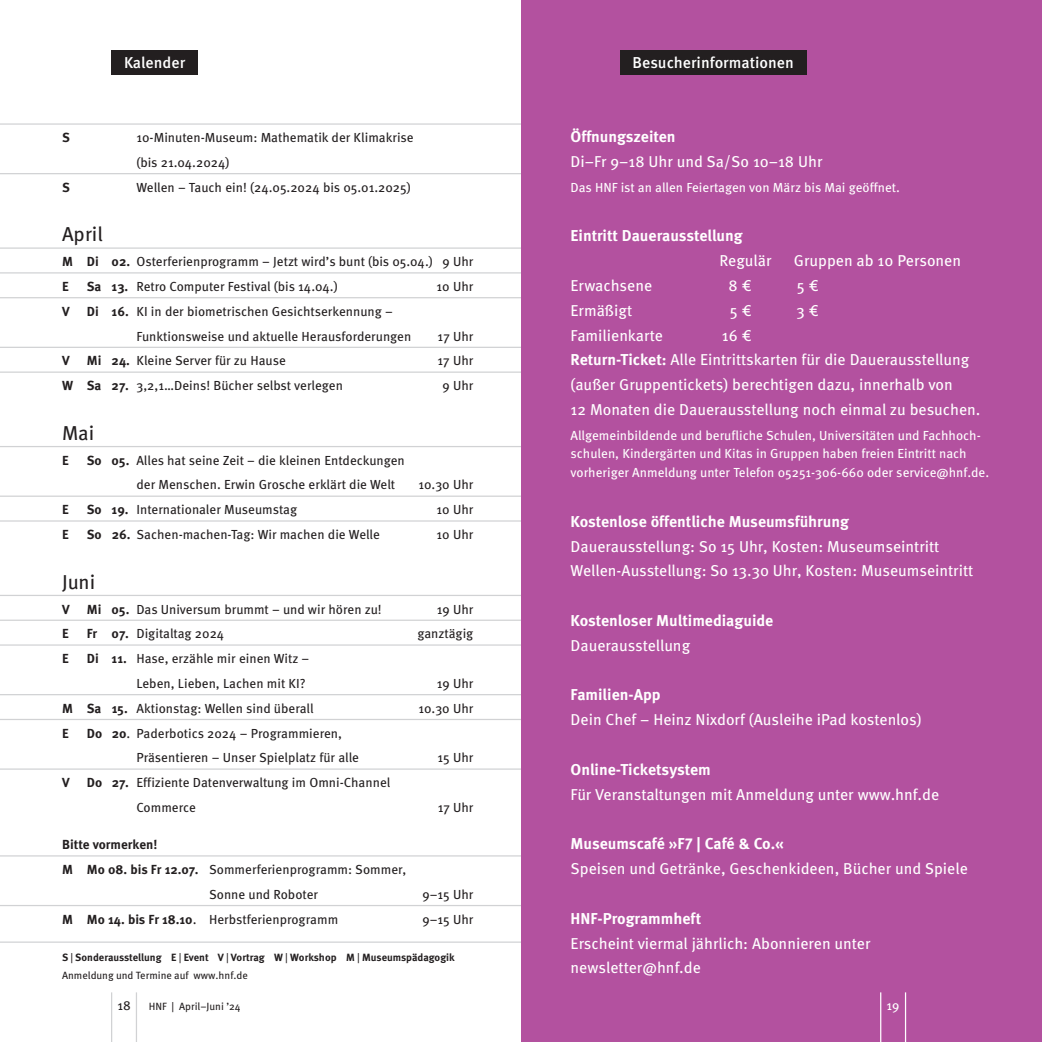
<style>
.page{position:relative;width:1042px;height:1042px;background:#fff}
.page>*{position:absolute;margin:0;border:0;box-sizing:border-box;transform-origin:0 0}
.t1{font:20.12px "Meta OT";color:#231f20}
.t2{font:15.75px/24.8px "Meta OT";color:#fff}
.t3{font:700 15.75px "Meta OT";color:#fff}
.t4{font:500 15.75px "Meta OT";color:#fff}
.t5{font:13.12px/24.8px "Meta OT";color:#231f20}
.t6{font:13.12px/18.6px "Meta OT";color:#fff}
.t7{font:700 13.12px "Meta OT";color:#231f20}
.t8{font:700 10.5px/18.6px "Meta OT";letter-spacing:-.005em;color:#231f20}
.t9{font:10.5px "Meta OT";color:#231f20}
.s1{font-weight:700}
.s2{font-weight:400}
</style>
<div class="page">
<hr style="left:111px;top:992px;width:1px;height:50px;background:#d1d2d4">
<hr style="left:136px;top:992px;width:1px;height:50px;background:#d1d2d4">
<div style="left:521px;top:0;width:521px;height:1042px;background:#b3519f"></div>
<hr style="left:880px;top:992px;width:1px;height:50px;background:#fff">
<hr style="left:905px;top:992px;width:1px;height:50px;background:#fff">
<div style="left:620px;top:50px;width:186px;height:24px;background:#231f20"></div>
<hr style="left:0;top:123px;width:521px;height:2px;background:#d1d2d4">
<hr style="left:0;top:173px;width:521px;height:1px;background:#d1d2d4">
<hr style="left:0;top:247px;width:521px;height:2px;background:#d1d2d4">
<hr style="left:0;top:272px;width:521px;height:1px;background:#d1d2d4">
<hr style="left:0;top:297px;width:521px;height:1px;background:#d1d2d4">
<hr style="left:0;top:347px;width:521px;height:1px;background:#d1d2d4">
<hr style="left:0;top:371px;width:521px;height:2px;background:#d1d2d4">
<hr style="left:0;top:446px;width:521px;height:1px;background:#d1d2d4">
<hr style="left:0;top:495px;width:521px;height:2px;background:#d1d2d4">
<hr style="left:0;top:520px;width:521px;height:1px;background:#d1d2d4">
<hr style="left:0;top:595px;width:521px;height:1px;background:#d1d2d4">
<hr style="left:0;top:619px;width:521px;height:2px;background:#d1d2d4">
<hr style="left:0;top:644px;width:521px;height:2px;background:#d1d2d4">
<hr style="left:0;top:694px;width:521px;height:1px;background:#d1d2d4">
<hr style="left:0;top:719px;width:521px;height:1px;background:#d1d2d4">
<hr style="left:0;top:768px;width:521px;height:2px;background:#d1d2d4">
<hr style="left:0;top:855px;width:521px;height:1px;background:#d1d2d4">
<hr style="left:0;top:905px;width:521px;height:1px;background:#d1d2d4">
<div style="left:112px;top:50px;width:86px;height:24px;background:#231f20"></div>
<hr style="left:0;top:941px;width:521px;height:2px;background:#d1d2d4">
<p class="t4" style="left:124px;top:52px;width:63px">Kalender</p>
<p class="t4" style="left:632px;top:52px;width:163px">Besucherinformationen</p>
<p class="t7" style="left:62px;top:129px;width:9px">S</p>
<p class="t5" style="left:136px;top:125px;width:279px">10-Minuten-Museum: Mathematik der Klimakrise (bis 21.04.2024)</p>
<p class="t7" style="left:62px;top:179px;width:9px">S</p>
<p class="t5" style="left:136px;top:175px;width:276px">Wellen – Tauch ein! (24.05.2024 bis 05.01.2025)</p>
<h1 class="t1" style="left:62px;top:222px;width:42px">April</h1>
<p class="t5" style="left:62px;top:249px;width:413px"><span class="s1">M Di 02.</span> Osterferienprogramm – Jetzt wird’s bunt (bis 05.04.) 9 Uhr<br><span class="s1">E</span></p>
<p class="t5" style="left:87px;top:274px;width:252px"><span class="s1">Sa 13.</span> Retro Computer Festival (bis 14.04.)</p>
<p class="t5" style="left:437px;top:274px;width:38px">10 Uhr</p>
<p class="t7" style="left:62px;top:303px;width:9px">V</p>
<p class="t5" style="left:136px;top:299px;width:276px;text-indent:-50px"><span class="s1">Di 16.</span> KI in der biometrischen Gesichtserkennung –<br>Funktionsweise und aktuelle Herausforderungen</p>
<p class="t5" style="left:438px;top:324px;width:37px">17 Uhr</p>
<p class="t7" style="left:62px;top:352px;width:9px">V</p>
<p class="t5" style="left:87px;top:349px;width:201px"><span class="s1">Mi 24.</span> Kleine Server für zu Hause</p>
<p class="t5" style="left:438px;top:349px;width:37px">17 Uhr</p>
<p class="t5" style="left:62px;top:373px;width:282px"><span class="s1">W Sa 27.</span> 3,2,1…Deins! Bücher selbst verlegen</p>
<p class="t5" style="left:442px;top:373px;width:32px">9 Uhr</p>
<h1 class="t1" style="left:62px;top:421px;width:34px">Mai</h1>
<p class="t7" style="left:62px;top:452px;width:8px">E</p>
<p class="t5" style="left:136px;top:448px;width:270px;text-indent:-50px"><span class="s1">So 05.</span> Alles hat seine Zeit – die kleinen Entdeckungen der Menschen. Erwin Grosche erklärt die Welt</p>
<p class="t5" style="left:418px;top:473px;width:56px">10.30 Uhr</p>
<p class="t7" style="left:62px;top:501px;width:8px">E</p>
<p class="t5" style="left:87px;top:497px;width:212px"><span class="s1">So 19.</span> Internationaler Museumstag</p>
<p class="t5" style="left:437px;top:497px;width:38px">10 Uhr</p>
<p class="t7" style="left:62px;top:526px;width:8px">E</p>
<p class="t5" style="left:87px;top:522px;width:295px"><span class="s1">So 26.</span> Sachen-machen-Tag: Wir machen die Welle</p>
<p class="t5" style="left:437px;top:522px;width:38px">10 Uhr</p>
<h1 class="t1" style="left:62px;top:569px;width:35px">Juni</h1>
<p class="t7" style="left:62px;top:601px;width:9px">V</p>
<p class="t5" style="left:87px;top:597px;width:296px"><span class="s1">Mi 05.</span> Das Universum brummt – und wir hören zu!</p>
<p class="t5" style="left:437px;top:597px;width:38px">19 Uhr</p>
<p class="t7" style="left:62px;top:625px;width:8px">E</p>
<p class="t5" style="left:87px;top:621px;width:139px"><span class="s1">Fr 07.</span> Digitaltag 2024</p>
<p class="t5" style="left:417px;top:621px;width:57px">ganztägig</p>
<p class="t7" style="left:62px;top:650px;width:8px">E</p>
<p class="t5" style="left:87px;top:646px;width:224px;text-align:right"><span class="s1">Di 11.</span> Hase, erzähle mir einen Witz –<br>Leben, Lieben, Lachen mit KI?</p>
<p class="t5" style="left:437px;top:671px;width:38px">19 Uhr</p>
<p class="t5" style="left:62px;top:696px;width:253px"><span class="s1">M Sa 15.</span> Aktionstag: Wellen sind überall</p>
<p class="t5" style="left:418px;top:696px;width:56px">10.30 Uhr</p>
<p class="t7" style="left:62px;top:725px;width:8px">E</p>
<p class="t5" style="left:136px;top:721px;width:224px;text-indent:-50px"><span class="s1">Do 20</span>. Paderbotics 2024 – Programmieren,<br>Präsentieren – Unser Spielplatz für alle</p>
<p class="t5" style="left:438px;top:745px;width:37px">15 Uhr</p>
<p class="t7" style="left:62px;top:774px;width:9px">V</p>
<p class="t5" style="left:136px;top:770px;width:255px;text-indent:-50px"><span class="s1">Do 27.</span> Effiziente Datenverwaltung im Omni-Channel<br>Commerce</p>
<p class="t5" style="left:438px;top:795px;width:37px">17 Uhr</p>
<p class="t7" style="left:62px;top:836px;width:97px">Bitte vormerken!</p>
<p class="t5" style="left:62px;top:857px;width:346px"><span class="s1">M Mo 08. bis Fr 12.07.</span> Sommerferienprogramm: Sommer,</p>
<p class="t5" style="left:209px;top:882px;width:110px">Sonne und Roboter</p>
<p class="t5" style="left:422px;top:882px;width:52px">9–15 Uhr</p>
<p class="t5" style="left:62px;top:907px;width:278px"><span class="s1">M Mo 14. bis Fr 18.10</span>. Herbstferienprogramm</p>
<p class="t5" style="left:422px;top:907px;width:52px">9–15 Uhr</p>
<p class="t8" style="left:62px;top:948px;width:394px">S <span class="s2">|</span> Sonderausstellung E <span class="s2">|</span> Event V <span class="s2">|</span> Vortrag W <span class="s2">|</span> Workshop M <span class="s2">|</span> Museumspädagogik<br><span class="s2">Anmeldung und Termine auf www.hnf.de</span></p>
<p class="t3" style="left:570px;top:127px;width:107px">Öffnungszeiten</p>
<p class="t2" style="left:570px;top:149px;width:253px">Di–Fr 9–18 Uhr und Sa/So 10–18 Uhr</p>
<p class="t6" style="left:570px;top:178px;width:331px">Das HNF ist an allen Feiertagen von März bis Mai geöffnet.</p>
<p class="t3" style="left:570px;top:226px;width:173px">Eintritt Dauerausstellung</p>
<p class="t2" style="left:719px;top:248px;width:54px">Regulär</p>
<p class="t2" style="left:794px;top:248px;width:169px">Gruppen ab 10 Personen</p>
<p class="t2" style="left:570px;top:273px;width:83px">Erwachsene</p>
<p class="t2" style="left:728px;top:273px;width:25px">8 €</p>
<p class="t2" style="left:797px;top:273px;width:23px">5 €</p>
<p class="t2" style="left:570px;top:298px;width:63px">Ermäßigt</p>
<p class="t2" style="left:730px;top:298px;width:23px">5 €</p>
<p class="t2" style="left:796px;top:298px;width:24px">3 €</p>
<p class="t2" style="left:570px;top:323px;width:94px">Familienkarte</p>
<p class="t2" style="left:570px;top:323px;width:411px;text-indent:151px">16 €<br><span class="s1">Return-Ticket:</span> Alle Eintrittskarten für die Dauerausstellung (außer Gruppentickets) berechtigen dazu, innerhalb von<br>12 Monaten die Dauerausstellung noch einmal zu besuchen.</p>
<p class="t6" style="left:570px;top:426px;width:420px">Allgemeinbildende und berufliche Schulen, Universitäten und Fachhoch&shy;schulen, Kindergärten und Kitas in Gruppen haben freien Eintritt nach vorheriger Anmeldung unter Telefon 05251-306-660 oder service@hnf.de.</p>
<p class="t3" style="left:570px;top:511px;width:280px">Kostenlose öffentliche Museumsführung</p>
<p class="t2" style="left:570px;top:534px;width:404px">Dauerausstellung: So 15 Uhr, Kosten: Museumseintritt<br>Wellen-Ausstellung: So 13.30 Uhr, Kosten: Museumseintritt</p>
<p class="t3" style="left:570px;top:610px;width:204px">Kostenloser Multimediaguide</p>
<p class="t2" style="left:570px;top:633px;width:121px">Dauerausstellung</p>
<p class="t3" style="left:570px;top:685px;width:92px">Familien-App</p>
<p class="t2" style="left:570px;top:707px;width:352px">Dein Chef – Heinz Nixdorf (Ausleihe iPad kostenlos)</p>
<p class="t3" style="left:570px;top:759px;width:142px">Online-Ticketsystem</p>
<p class="t2" style="left:570px;top:782px;width:370px">Für Veranstaltungen mit Anmeldung unter www.hnf.de</p>
<p class="t3" style="left:570px;top:834px;width:215px">Museumscafé »F7 | Café &amp; Co.«</p>
<p class="t2" style="left:570px;top:856px;width:399px">Speisen und Getränke, Geschenkideen, Bücher und Spiele</p>
<p class="t3" style="left:570px;top:908px;width:132px">HNF-Programmheft</p>
<p class="t2" style="left:570px;top:931px;width:301px">Erscheint viermal jährlich: Abonnieren unter newsletter@hnf.de</p>
<p class="t5" style="left:117px;top:993px;width:15px">18</p>
<p class="t9" style="left:149px;top:1000px;width:93px">HNF | April–Juni ’24</p>
<p class="t6" style="left:886px;top:997px;width:14px">19</p>
</div>
